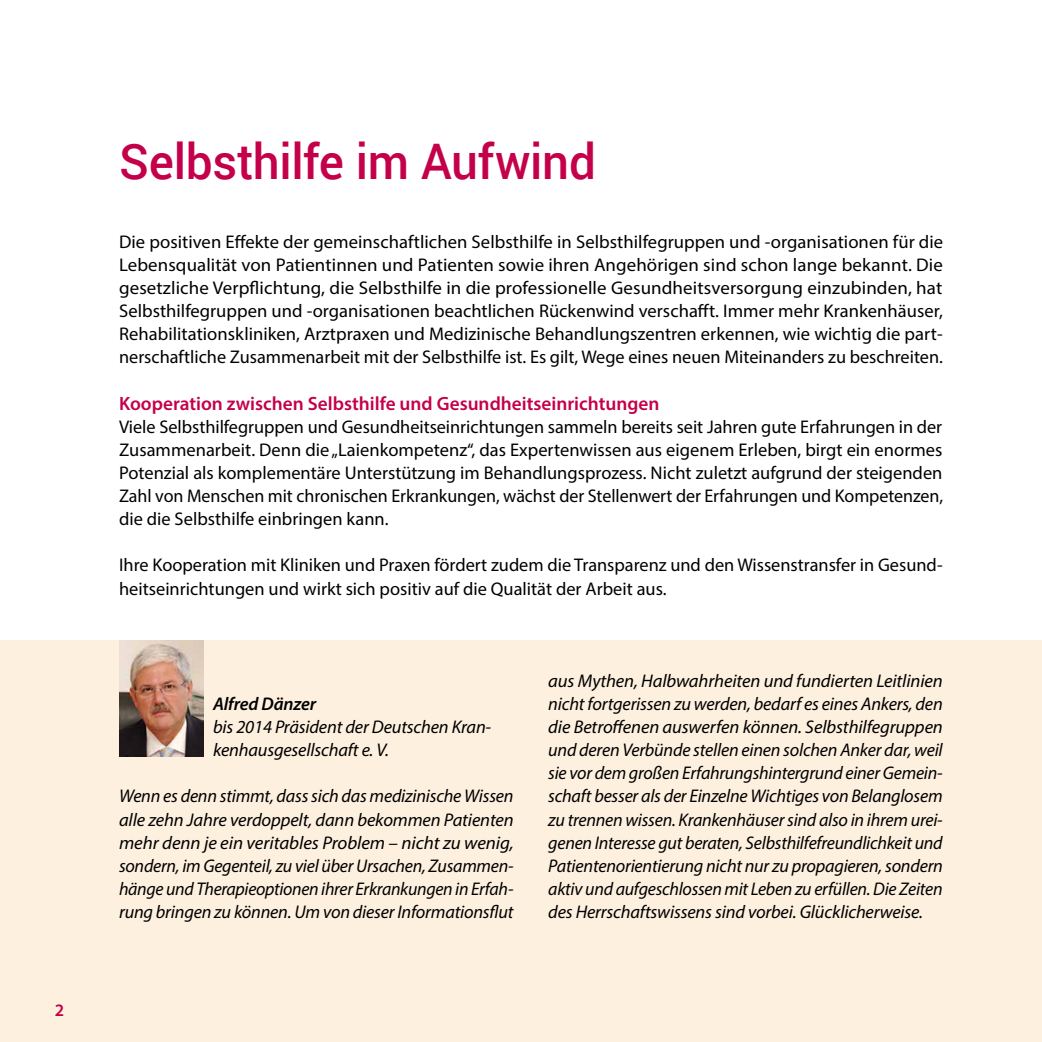
<style>
.page{position:relative;width:1042px;height:1042px;background:#fff}
.page>*{position:absolute;margin:0;border:0;box-sizing:border-box;transform-origin:0 0}
.Kapitelüberschrift{font:500 49px "Roboto";letter-spacing:-.005em;color:#c4004a}
.Absatzüberschrift{font:600 19.25px "Myriad Pro";color:#c4004a}
.Fließtext{font:18.38px/23.1px "Myriad Pro";color:#000;text-align:justify}
.Fliesstext_italic{font:italic 18.38px/23.1px "Myriad Pro";letter-spacing:-.01em;color:#000;text-align:justify}
.t1{font:600 17.5px "Myriad Pro";color:#c4004a}
.s1{font-weight:600}
</style>
<div class="page">
<div style="left:0;top:641px;width:1042px;height:401px;background:#fef0de"></div>
<img style="left:119px;top:641px;width:84px;height:115px">
<p class="t1" style="left:55px;top:999px;width:11px">2</p>
<p class="Kapitelüberschrift" style="left:119px;top:127px;width:478px">Selbsthilfe im Aufwind</p>
<p class="Fließtext" style="left:119px;top:230px;width:825px">Die positiven Effekte der gemeinschaftlichen Selbsthilfe in Selbsthilfegruppen und -organisationen für die Lebensqualität von Patientinnen und Patienten sowie ihren Angehörigen sind schon lange bekannt. Die gesetzliche Verpflichtung, die Selbsthilfe in die professionelle Gesundheitsversorgung einzubinden, hat Selbsthilfegruppen und -organisationen beachtlichen Rückenwind verschafft. Immer mehr Krankenhäuser, Rehabilitationskliniken, Arztpraxen und Medizinische Behandlungszentren erkennen, wie wichtig die part&shy;nerschaftliche Zusammenarbeit mit der Selbsthilfe ist. Es gilt, Wege eines neuen Miteinanders zu beschreiten.</p>
<p class="Absatzüberschrift" style="left:119px;top:391px;width:542px">Kooperation zwischen Selbsthilfe und Gesundheitseinrichtungen</p>
<p class="Fließtext" style="left:119px;top:415px;width:825px">Viele Selbsthilfegruppen und Gesundheitseinrichtungen sammeln bereits seit Jahren gute Erfahrungen in der Zusammenarbeit. Denn die „Laienkompetenz“, das Expertenwissen aus eigenem Erleben, birgt ein enormes Potenzial als komplementäre Unterstützung im Behandlungsprozess. Nicht zuletzt aufgrund der steigenden Zahl von Menschen mit chronischen Erkrankungen, wächst der Stellenwert der Erfahrungen und Kompetenzen, die die Selbsthilfe einbringen kann.</p>
<p class="Fließtext" style="left:119px;top:553px;width:825px">Ihre Kooperation mit Kliniken und Praxen fördert zudem die Transparenz und den Wissenstransfer in Gesund&shy;heitseinrichtungen und wirkt sich positiv auf die Qualität der Arbeit aus.</p>
<p class="Fliesstext_italic" style="left:213px;top:692px;width:280px;text-align:left"><span class="s1">Alfred Dänzer<br></span>bis 2014 Präsident der Deutschen Kran&shy;kenhausgesellschaft e. V.</p>
<p class="Fliesstext_italic" style="left:119px;top:784px;width:396px">Wenn es denn stimmt, dass sich das medizinische Wissen alle zehn Jahre verdoppelt, dann bekommen Patienten mehr denn je ein veritables Problem – nicht zu wenig, sondern, im Gegenteil, zu viel über Ursachen, Zusammen&shy;hänge und Therapieoptionen ihrer Erkrankungen in Erfah&shy;rung bringen zu können. Um von dieser Informationsflut</p>
<p class="Fliesstext_italic" style="left:548px;top:669px;width:396px">aus Mythen, Halbwahrheiten und fundierten Leitlinien nicht fortgerissen zu werden, bedarf es eines Ankers, den die Betroffenen auswerfen können. Selbsthilfegruppen und deren Verbünde stellen einen solchen Anker dar, weil sie vor dem großen Erfahrungshintergrund einer Gemein&shy;schaft besser als der Einzelne Wichtiges von Belanglosem zu trennen wissen. Krankenhäuser sind also in ihrem urei&shy;genen Interesse gut beraten, Selbsthilfefreundlichkeit und Patientenorientierung nicht nur zu propagieren, sondern aktiv und aufgeschlossen mit Leben zu erfüllen. Die Zeiten des Herrschaftswissens sind vorbei. Glücklicherweise.</p>
</div>
